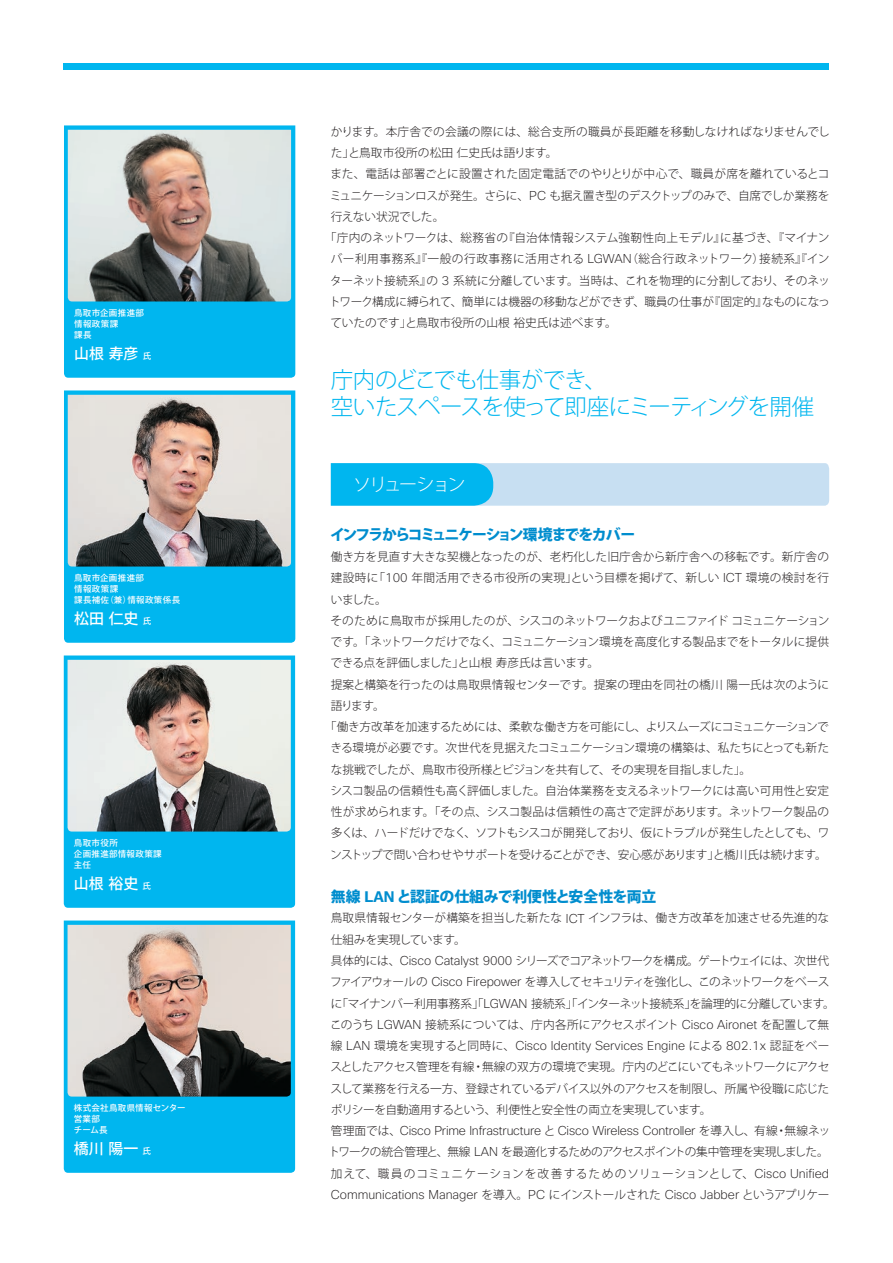
<style>
.page{position:relative;width:893px;height:1263px;background:#fff}
.page>*{position:absolute;margin:0;border:0;box-sizing:border-box;transform-origin:0 0}
.t1{font:300 22.5px/27px "Koz Go Pr 6 N";letter-spacing:-.045em;color:#00b6ef}
.t2{font:300 18px "Koz Go Pr 6 N";letter-spacing:-.135em;color:#fff}
.t3{font:800 14.85px "Koz Go Pr 6 N";letter-spacing:-.105em;color:#008dce}
.t4{font:800 14.85px "Koz Go Pr 6 N";letter-spacing:-.01em;color:#008dce}
.t5{font:500 14.85px "Koz Go Pr 6 N";color:#fff}
.t6{font:200 12.45px "Cisco Sans";color:#231f20}
.t7{font:300 11.7px/21.3px "Koz Go Pr 6 N";letter-spacing:-.015em;color:#231f20}
.t8{font:300 11.7px/21.3px "Koz Go Pr 6 N";letter-spacing:.01em;color:#231f20;text-align:right}
.t9{font:300 11.7px/21.3px "Koz Go Pr 6 N";letter-spacing:.005em;color:#231f20}
.t10{font:300 11.7px "Koz Go Pr 6 N";letter-spacing:-.035em;color:#231f20}
.t11{font:300 11.7px "Koz Go Pr 6 N";letter-spacing:-.06em;color:#231f20}
.t12{font:300 11.7px "Koz Go Pr 6 N";letter-spacing:-.085em;color:#231f20}
.t13{font:300 11.7px "Koz Go Pr 6 N";letter-spacing:-.04em;color:#231f20}
.t14{font:300 11.7px "Koz Go Pr 6 N";letter-spacing:-.065em;color:#231f20}
.t15{font:300 11.7px "Koz Go Pr 6 N";letter-spacing:.045em;color:#231f20}
.t16{font:300 11.7px "Koz Go Pr 6 N";letter-spacing:-.045em;color:#231f20}
.t17{font:300 11.7px "Koz Go Pr 6 N";letter-spacing:.015em;color:#231f20}
.t18{font:300 11.7px "Koz Go Pr 6 N";letter-spacing:.03em;color:#231f20}
.t19{font:500 8.55px/11.2px "Koz Go Pr 6 N";letter-spacing:.035em;color:#fff}
.t20{font:500 8.55px/11.2px "Koz Go Pr 6 N";letter-spacing:.015em;color:#fff}
.s1{font-family:"Cisco Sans";font-weight:200;font-size:12.45px}
.s2{font-family:"Cisco Sans";font-weight:700}
.s3{font-family:"Koz Go Pr 6 N";font-weight:300;font-size:11.7px}
</style>
<div class="page">
<div style="left:64px;top:64px;width:765px;height:6px;background:#00b6ef"></div>
<div style="left:64px;top:390px;width:231px;height:253px;background:#00b6ef"></div>
<div style="left:64px;top:655px;width:231px;height:253px;background:#00b6ef"></div>
<div style="left:64px;top:920px;width:231px;height:253px;background:#00b6ef"></div>
<div style="left:64px;top:125px;width:231px;height:253px;background:#00b6ef"></div>
<img style="left:68px;top:395px;width:223px;height:171px">
<img style="left:68px;top:130px;width:223px;height:171px">
<img style="left:68px;top:660px;width:223px;height:171px">
<img style="left:68px;top:925px;width:223px;height:171px">
<svg style="left:331px;top:463px;width:498px;height:43px;background:#88d2f1"></svg>
<p class="t19" style="left:74px;top:307px;width:71px">鳥取市企画推進部情報政策課<br>課長</p>
<p class="t19" style="left:143px;top:350px;width:10px">氏</p>
<p class="t5" style="left:74px;top:345px;width:66px">山根寿彦</p>
<p class="t19" style="left:74px;top:572px;width:71px">鳥取市企画推進部</p>
<p class="t19" style="left:74px;top:583px;width:46px">情報政策課</p>
<p class="t19" style="left:127px;top:594px;width:54px">情報政策係長</p>
<p class="t19" style="left:105px;top:594px;width:27px">（兼）</p>
<p class="t19" style="left:74px;top:594px;width:36px">課長補佐</p>
<p class="t5" style="left:74px;top:610px;width:66px">松田仁史</p>
<p class="t19" style="left:143px;top:615px;width:10px">氏</p>
<p class="t19" style="left:74px;top:837px;width:89px">鳥取市役所<br>企画推進部情報政策課主任</p>
<p class="t19" style="left:143px;top:880px;width:10px">氏</p>
<p class="t5" style="left:74px;top:875px;width:66px">山根裕史</p>
<p class="t20" style="left:74px;top:1102px;width:113px">株式会社鳥取県情報センター営業部<br>チーム長</p>
<p class="t19" style="left:143px;top:1145px;width:10px">氏</p>
<p class="t5" style="left:74px;top:1140px;width:66px">橋川陽一</p>
<p class="t9" style="left:348px;top:121px;width:483px;text-indent:-18px">かります。本庁舎での会議の際には、総合支所の職員が長距離を移動しなければなりませんでしと鳥取市役所の松田仁史氏は語ります。</p>
<p class="t7" style="left:331px;top:142px;width:25px">た」</p>
<p class="t8" style="left:330px;top:164px;width:501px">また、電話は部署ごとに設置された固定電話でのやりとりが中心で、職員が席を離れているとコ</p>
<p class="t10" style="left:330px;top:189px;width:501px">ミュニケーションロスが発生。さらに、<span class="s1">PC</span> も据え置き型のデスクトップのみで、自席でしか業務を</p>
<p class="t13" style="left:331px;top:210px;width:115px">行えない状況でした。</p>
<p class="t7" style="left:720px;top:227px;width:111px">に基づき、『マイナン</p>
<p class="t17" style="left:503px;top:231px;width:224px">『自治体情報システム強靭性向上モデル』</p>
<p class="t7" style="left:325px;top:227px;width:185px">「庁内のネットワークは、総務省の</p>
<p class="t15" style="left:331px;top:252px;width:302px">バー利用事務系』『一般の行政事務に活用される <span class="s1">LGWAN</span></p>
<p class="t7" style="left:330px;top:270px;width:501px">ターネット接続系の』 <span class="s1">3</span> 系統に分離しています。当時は、これを物理的に分割しており、そのネッ</p>
<p class="t7" style="left:762px;top:291px;width:69px">なものになっ</p>
<p class="t7" style="left:627px;top:249px;width:139px">（総合行政ネットワーク）</p>
<p class="t7" style="left:759px;top:249px;width:72px">接続系』『イン</p>
<p class="t7" style="left:405px;top:291px;width:310px;text-indent:-76px">トワーク構成に縛られて、簡単には機器の移動などができず、職員の仕事がと鳥取市役所の山根裕史氏は述べます。</p>
<p class="t7" style="left:709px;top:291px;width:60px">『固定的』</p>
<p class="t7" style="left:330px;top:312px;width:82px">ていたのです」</p>
<h1 class="t1" style="left:331px;top:367px;width:485px">庁内のどこでも仕事ができ、<br>空いたスペースを使って即座にミーティングを開催</h1>
<h2 class="t2" style="left:353px;top:474px;width:114px">ソリューション</h2>
<p class="t3" style="left:330px;top:527px;width:307px">インフラからコミュニケーション環境までをカバー</p>
<p class="t8" style="left:331px;top:546px;width:500px">働き方を見直す大きな契機となったのが、老朽化した旧庁舎から新庁舎への移転です。新庁舎のという目標を掲げて、新しい <span class="s1">ICT</span> 環境の検討を行</p>
<p class="t18" style="left:373px;top:571px;width:205px">「<span class="s1">100</span> 年間活用できる市役所の実現」</p>
<p class="t7" style="left:331px;top:567px;width:49px">建設時に</p>
<p class="t7" style="left:331px;top:589px;width:57px">いました。</p>
<p class="t7" style="left:331px;top:610px;width:500px">そのために鳥取市が採用したのが、シスコのネットワークおよびユニファイドコミュニケーション</p>
<p class="t7" style="left:490px;top:631px;width:340px">、コミュニケーション環境を高度化する製品までをトータルに提供</p>
<p class="t7" style="left:458px;top:631px;width:143px;text-indent:-127px">です。「ネットワークだけでなく<br>と山根寿彦氏は言います。</p>
<p class="t16" style="left:330px;top:656px;width:135px">できる点を評価しました」</p>
<p class="t8" style="left:331px;top:674px;width:500px">提案と構築を行ったのは鳥取県情報センターです。提案の理由を同社の橋川陽一氏は次のように</p>
<p class="t7" style="left:331px;top:695px;width:55px">語ります。</p>
<p class="t7" style="left:325px;top:716px;width:505px">「働き方改革を加速するためには、柔軟な働き方を可能にし、よりスムーズにコミュニケーションで</p>
<p class="t7" style="left:331px;top:738px;width:500px">きる環境が必要です。次世代を見据えたコミュニケーション環境の構築は、私たちにとっても新た</p>
<p class="t7" style="left:331px;top:759px;width:422px">な挑戦でしたが、鳥取市役所様とビジョンを共有して、その実現を目指しました。「</p>
<p class="t7" style="left:330px;top:780px;width:500px">シスコ製品の信頼性も高く評価しました。自治体業務を支えるネットワークには高い可用性と安定</p>
<p class="t9" style="left:331px;top:801px;width:500px">性が求められます。「その点、シスコ製品は信頼性の高さで定評があります。ネットワーク製品の</p>
<p class="t14" style="left:464px;top:826px;width:367px">、ソフトもシスコが開発しており、仮にトラブルが発生したとしても、ワ</p>
<p class="t10" style="left:331px;top:826px;width:137px">多くは、ハードだけでなく</p>
<p class="t7" style="left:330px;top:844px;width:390px">ンストップで問い合わせやサポートを受けることができ、安心感があります」</p>
<p class="t4" style="left:331px;top:888px;width:327px">無線 <span class="s2">LAN</span>と認証の仕組みで利便性と安全性を両立</p>
<p class="t7" style="left:331px;top:908px;width:500px">鳥取県情報センターが構築を担当した新たな <span class="s1">ICT</span> インフラは、働き方改革を加速させる先進的な</p>
<p class="t7" style="left:331px;top:929px;width:136px">仕組みを実現しています。</p>
<p class="t11" style="left:331px;top:954px;width:500px">具体的には、<span class="s1">Cisco Catalyst 9000</span> シリーズでコアネットワークを構成。ゲートウェイには、次世代</p>
<p class="t12" style="left:330px;top:975px;width:501px">ファイアウォールの <span class="s1">Cisco Firepower</span> を導入してセキュリティを強化し、このネットワークをベース</p>
<p class="t7" style="left:690px;top:993px;width:147px">を論理的に分離しています。</p>
<p class="t7" style="left:713px;top:844px;width:115px">と橋川氏は続けます。</p>
<p class="t7" style="left:330px;top:993px;width:501px">「にマイナンバー利用事務系」「<span class="s1">LGWAN</span> 接続系」「インターネット接続系」<br>このうち <span class="s1">LGWAN</span> 接続系については、庁内各所にアクセスポイント <span class="s1">Cisco Aironet</span> を配置して無</p>
<p class="t6" style="left:331px;top:1038px;width:500px"><span class="s3">線</span> LAN <span class="s3">環境を実現すると同時に、</span>Cisco Identity Services Engine <span class="s3">による</span> 802.1x <span class="s3">認証をベー</span></p>
<p class="t13" style="left:482px;top:1060px;width:349px">無線の双方の環境で実現。庁内のどこにいてもネットワークにアクセ</p>
<p class="t16" style="left:330px;top:1060px;width:146px">スとしたアクセス管理を有線</p>
<p class="t7" style="left:330px;top:1078px;width:500px">スして業務を行える一方、登録されているデバイス以外のアクセスを制限し、所属や役職に応じた</p>
<p class="t7" style="left:331px;top:1099px;width:382px">ポリシーを自動適用するという、利便性と安全性の両立を実現しています。</p>
<p class="t7" style="left:784px;top:1120px;width:47px">無線ネッ</p>
<p class="t7" style="left:472px;top:1056px;width:13px">・</p>
<p class="t6" style="left:331px;top:1123px;width:449px"><span class="s3">管理面では、</span>Cisco Prime Infrastructure <span class="s3">と</span> Cisco Wireless Controller <span class="s3">を導入し、有線</span></p>
<p class="t7" style="left:329px;top:1142px;width:502px">トワークの統合管理と、無線 <span class="s1">LAN</span> を最適化するためのアクセスポイントの集中管理を実現しました。加えて、職員のコミュニケーションを改善するためのソリューションとして、<span class="s1">Cisco Unified</span></p>
<p class="t6" style="left:331px;top:1187px;width:500px">Communications Manager <span class="s3">を導入。</span>PC <span class="s3">にインストールされた</span> Cisco Jabber <span class="s3">というアプリケー</span></p>
<p class="t7" style="left:775px;top:1120px;width:13px">・</p>
</div>
